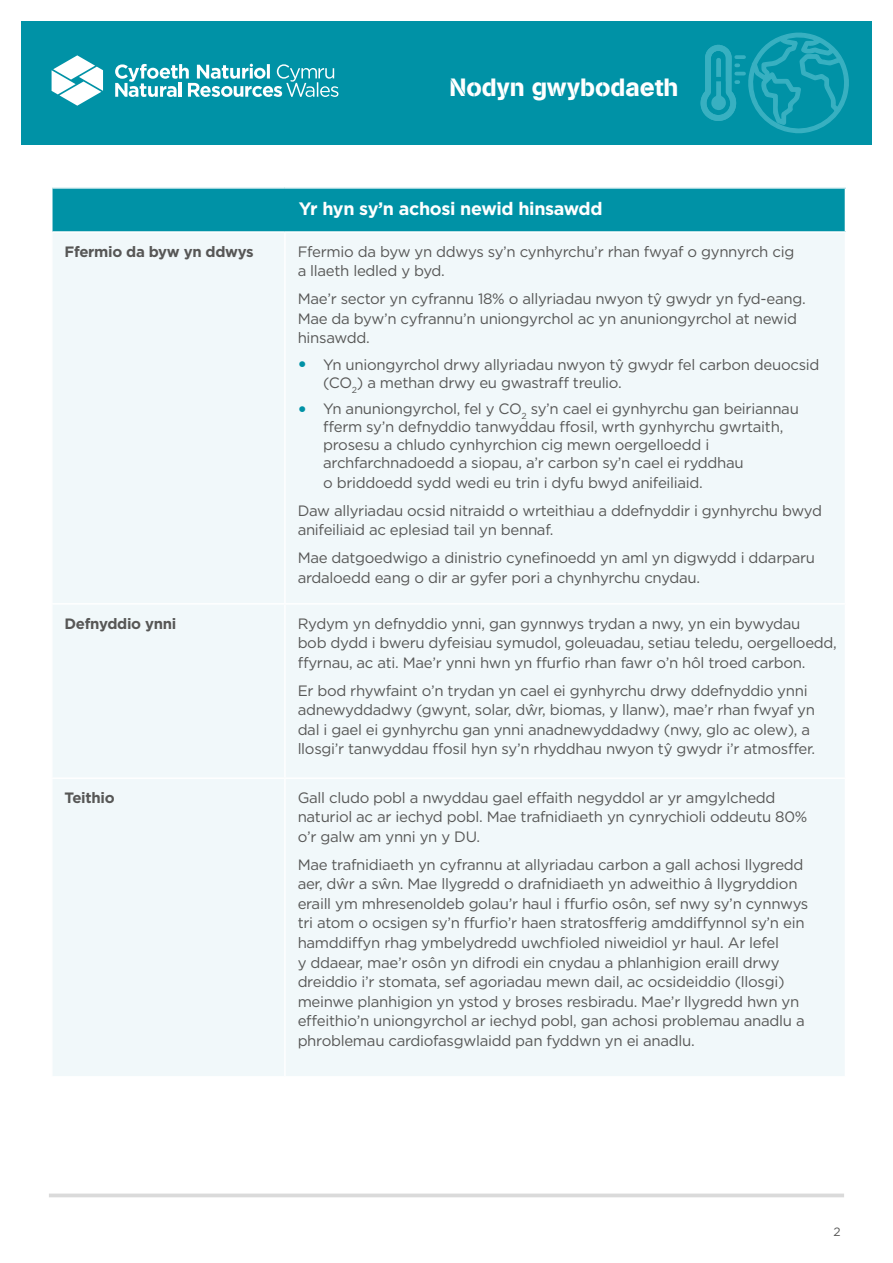
<style>
.page{position:relative;width:893px;height:1263px;background:#fff}
.page>*{position:absolute;margin:0;border:0;box-sizing:border-box;transform-origin:0 0}
.t1{font:24.75px "AG Book Stencil";color:#fff}
.t2{font:700 18px "Gotham";letter-spacing:-.02em;color:#fff}
.t3{font:15px/19.5px "Gotham";letter-spacing:-.02em;color:#575756}
.t4{font:700 15px "Gotham";letter-spacing:-.02em;color:#575756}
.t5{font:12px "Gotham";color:#575756}
.s1{font-weight:700;font-size:19.5px;color:#0092a6}
</style>
<div class="page">
<svg style="left:49px;top:1193px;width:795px;height:4px;fill:#dadada"></svg>
<div style="left:21px;top:21px;width:851px;height:124px;background:#0092a6"></div>
<svg style="left:52px;top:55px;width:51px;height:51px"></svg>
<svg style="left:115px;top:64px;width:223px;height:33px"></svg>
<svg style="left:700px;top:32px;width:149px;height:102px"></svg>
<div style="left:52px;top:188px;width:793px;height:44px;background:#0092a6"></div>
<div style="left:53px;top:233px;width:792px;height:843px;background:#f1f8fa"></div>
<hr style="left:51px;top:187px;width:234px;height:2px;background:#fff">
<hr style="left:51px;top:189px;width:2px;height:42px;background:#fff">
<hr style="left:285px;top:187px;width:561px;height:2px;background:#fff">
<hr style="left:51px;top:231px;width:234px;height:2px;background:#fff">
<hr style="left:285px;top:231px;width:561px;height:2px;background:#fff">
<hr style="left:284px;top:233px;width:2px;height:370px;background:#fff">
<hr style="left:51px;top:603px;width:234px;height:2px;background:#fff">
<hr style="left:285px;top:603px;width:561px;height:2px;background:#fff">
<hr style="left:284px;top:605px;width:2px;height:172px;background:#fff">
<hr style="left:51px;top:777px;width:234px;height:2px;background:#fff">
<hr style="left:285px;top:777px;width:561px;height:2px;background:#fff">
<hr style="left:284px;top:779px;width:2px;height:297px;background:#fff">
<h1 class="t1" style="left:449px;top:73px;width:231px">Nodyn gwybodaeth</h1>
<p class="t2" style="left:299px;top:197px;width:305px">Yr hyn sy’n achosi newid hinsawdd</p>
<p class="t4" style="left:65px;top:242px;width:191px">Ffermio da byw yn ddwys</p>
<p class="t3" style="left:298px;top:241px;width:498px">Ffermio da byw yn ddwys sy’n cynhyrchu’r rhan fwyaf o gynnyrch cig a llaeth ledled y byd.</p>
<p class="t3" style="left:298px;top:289px;width:509px">Mae’r sector yn cyfrannu 18% o allyriadau nwyon tŷ gwydr yn fyd-eang.<br>Mae da byw’n cyfrannu’n uniongyrchol ac yn anuniongyrchol at newid hinsawdd.</p>
<p class="t3" style="left:323px;top:355px;width:498px;line-height:18px;text-indent:-26px"><span class="s1">•</span> Yn uniongyrchol drwy allyriadau nwyon tŷ gwydr fel carbon deuocsid (CO<sub>2</sub>) a methan drwy eu gwastraff treulio.</p>
<p class="t3" style="left:323px;top:400px;width:477px;line-height:18px;text-indent:-26px"><span class="s1">•</span> Yn anuniongyrchol, fel y CO<sub>2</sub> sy’n cael ei gynhyrchu gan beiriannau fferm sy’n defnyddio tanwyddau ffosil, wrth gynhyrchu gwrtaith, prosesu a chludo cynhyrchion cig mewn oergelloedd i archfarchnadoedd a siopau, a’r carbon sy’n cael ei ryddhau</p>
<p class="t3" style="left:298px;top:468px;width:526px;line-height:28px;text-indent:26px">o briddoedd sydd wedi eu trin i dyfu bwyd anifeiliaid.<br>Daw allyriadau ocsid nitraidd o wrteithiau a ddefnyddir i gynhyrchu bwyd</p>
<p class="t3" style="left:298px;top:516px;width:519px;line-height:28px">anifeiliaid ac eplesiad tail yn bennaf.<br>Mae datgoedwigo a dinistrio cynefinoedd yn aml yn digwydd i ddarparu</p>
<p class="t3" style="left:298px;top:567px;width:404px">ardaloedd eang o dir ar gyfer pori a chynhyrchu cnydau.</p>
<p class="t4" style="left:65px;top:613px;width:113px">Defnyddio ynni</p>
<p class="t3" style="left:298px;top:613px;width:541px">Rydym yn defnyddio ynni, gan gynnwys trydan a nwy, yn ein bywydau<br>bob dydd i bweru dyfeisiau symudol, goleuadau, setiau teledu, oergelloedd, ffyrnau, ac ati. Mae’r ynni hwn yn ffurfio rhan fawr o’n hôl troed carbon.</p>
<p class="t3" style="left:298px;top:680px;width:519px">Er bod rhywfaint o’n trydan yn cael ei gynhyrchu drwy ddefnyddio ynni adnewyddadwy (gwynt, solar, dŵr, biomas, y llanw), mae’r rhan fwyaf yn dal i gael ei gynhyrchu gan ynni anadnewyddadwy (nwy, glo ac olew), a llosgi’r tanwyddau ffosil hyn sy’n rhyddhau nwyon tŷ gwydr i’r atmosffer.</p>
<p class="t4" style="left:65px;top:788px;width:52px">Teithio</p>
<p class="t3" style="left:298px;top:787px;width:511px">Gall cludo pobl a nwyddau gael effaith negyddol ar yr amgylchedd naturiol ac ar iechyd pobl. Mae trafnidiaeth yn cynrychioli oddeutu 80% o’r galw am ynni yn y DU.</p>
<p class="t3" style="left:298px;top:855px;width:512px">Mae trafnidiaeth yn cyfrannu at allyriadau carbon a gall achosi llygredd aer, dŵr a sŵn. Mae llygredd o drafnidiaeth yn adweithio â llygryddion eraill ym mhresenoldeb golau’r haul i ffurfio osôn, sef nwy sy’n cynnwys tri atom o ocsigen sy’n ffurfio’r haen stratosfferig amddiffynnol sy’n ein hamddiffyn rhag ymbelydredd uwchfioled niweidiol yr haul. Ar lefel<br>y ddaear, mae’r osôn yn difrodi ein cnydau a phlanhigion eraill drwy dreiddio i’r stomata, sef agoriadau mewn dail, ac ocsideiddio (llosgi) meinwe planhigion yn ystod y broses resbiradu. Mae’r llygredd hwn yn effeithio’n uniongyrchol ar iechyd pobl, gan achosi problemau anadlu a phroblemau cardiofasgwlaidd pan fyddwn yn ei anadlu.</p>
<p class="t5" style="left:833px;top:1224px;width:9px">2</p>
</div>
